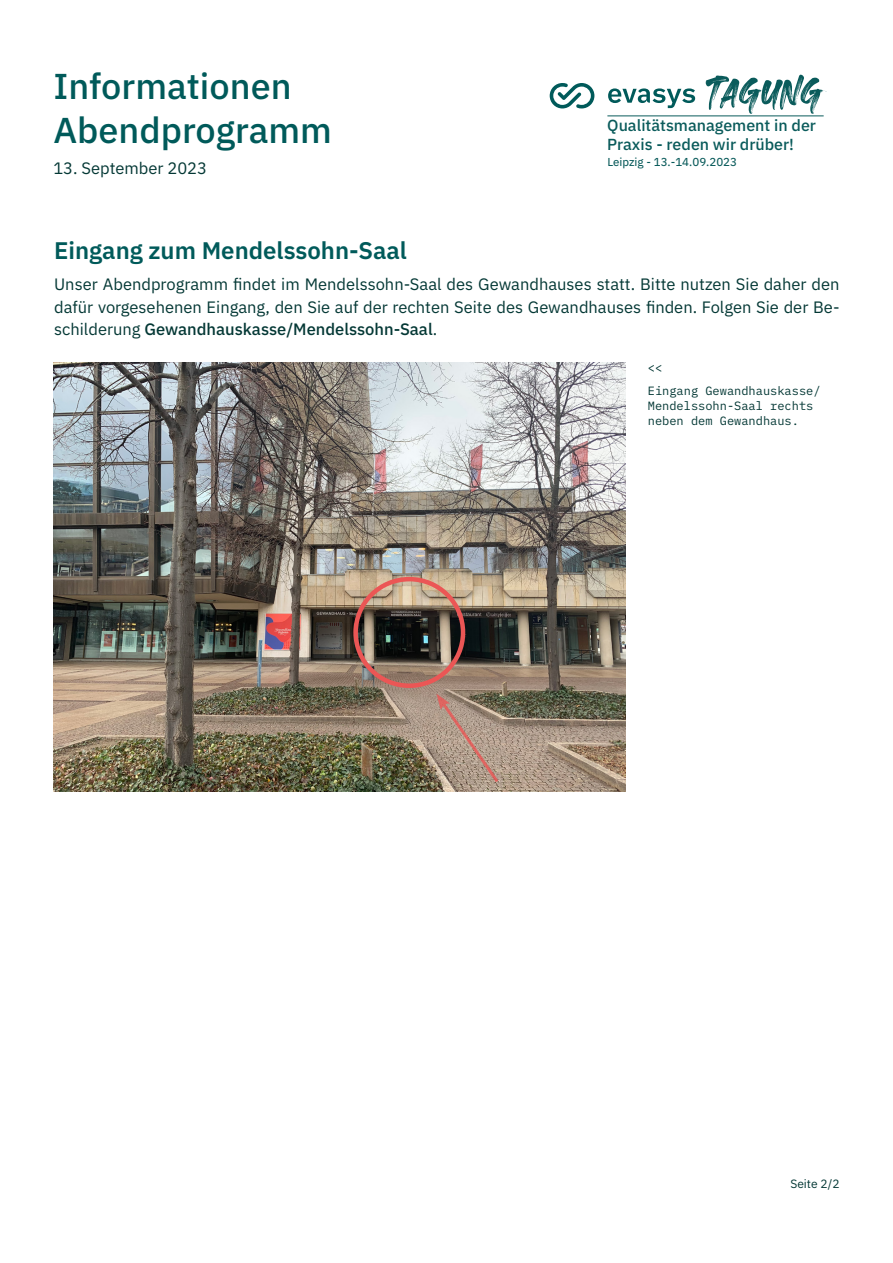
<style>
.page{position:relative;width:893px;height:1263px;background:#fff}
.page>*{position:absolute;margin:0;border:0;box-sizing:border-box;transform-origin:0 0}
.t1{font:500 36px/44.5px "IBM Plex Sans";color:#005a5a}
.t2{font:600 24px "IBM Plex Sans";color:#005a5a}
.t3{font:16.5px/22.5px "IBM Plex Sans";color:#043835;text-align:justify}
.t4{font:500 16.05px/18.6px "IBM Plex Sans";color:#0a5b5b}
.t5{font:12px/23.5px "IBM Plex Mono";color:#043835}
.t6{font:12px "IBM Plex Sans";color:#043835}
.t7{font:11.55px "IBM Plex Sans Text";color:#0a5b5b}
.s1{font-weight:500}
</style>
<div class="page">
<svg style="left:550px;top:83px;width:44px;height:25px"></svg>
<svg style="left:608px;top:88px;width:87px;height:20px"></svg>
<svg style="left:706px;top:75px;width:120px;height:39px"></svg>
<hr style="left:607px;top:116px;width:217px;height:1px;background:#0a5b5b">
<img style="left:53px;top:362px;width:572px;height:429px">
<svg style="left:436px;top:694px;width:65px;height:90px;background:#aa9282"></svg>
<div style="left:353px;top:577px;width:112px;height:111px;border:4px solid #eb5655;border-radius:50%"></div>
<h1 class="t1" style="left:53px;top:61px;width:280px">Informationen<br>Abendprogramm</h1>
<p class="t3" style="left:53px;top:156px;width:155px">13. September 2023</p>
<p class="t4" style="left:607px;top:115px;width:210px">Qualitätsmanagement in der<br>Praxis - reden wir drüber!</p>
<p class="t7" style="left:607px;top:153px;width:131px">Leipzig - 13.-14.09.2023</p>
<h2 class="t2" style="left:54px;top:232px;width:354px">Eingang zum Mendelssohn-Saal</h2>
<p class="t3" style="left:54px;top:272px;width:787px">Unser Abendprogramm findet im Mendelssohn-Saal des Gewandhauses statt. Bitte nutzen Sie daher den dafür vorgesehenen Eingang, den Sie auf der rechten Seite des Gewandhauses finden. Folgen Sie der Be&shy;schilderung <span class="s1">Gewandhauskasse/Mendelssohn-Saal</span>.</p>
<p class="t5" style="left:648px;top:355px;width:174px">&lt;&lt;<br>Eingang Gewandhauskasse/</p>
<p class="t5" style="left:648px;top:398px;width:167px;line-height:15px">Mendelssohn-Saal rechts neben dem Gewandhaus.</p>
<p class="t6" style="left:790px;top:1174px;width:51px">Seite 2/2</p>
</div>
